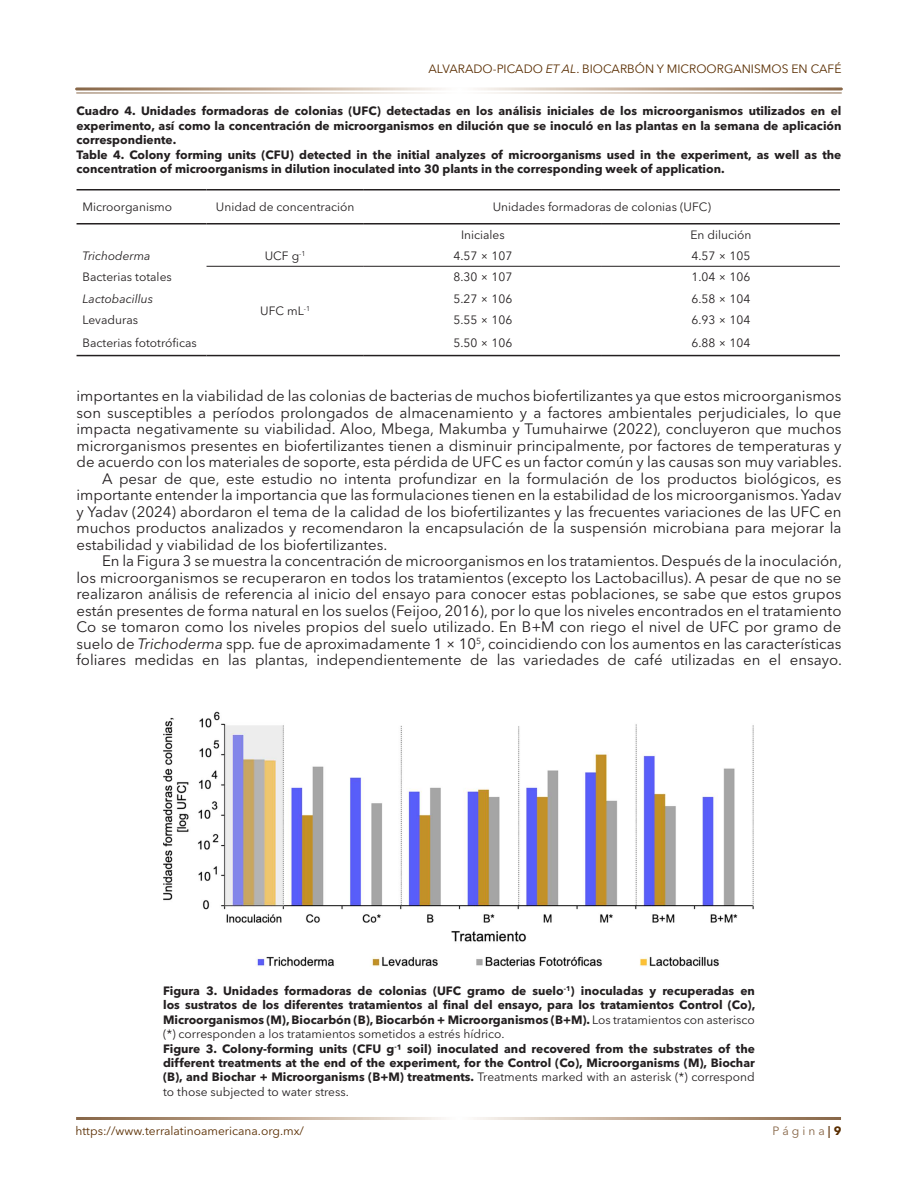
<style>
.page{position:relative;width:918px;height:1188px;background:#fff}
.page>*{position:absolute;margin:0;border:0;box-sizing:border-box;transform-origin:0 0}
._5_-CONTENIDO{font:15px/16.5px "Avenir Next LT Pro";color:#231f20;text-align:justify}
._13_-TITULO_FIGURA{font:700 12px/14.4px "Avenir Next LT Pro";color:#231f20;text-align:justify}
._11_-INTERIOR_DE_CUADRO{font:12px "Avenir Next LT Pro";color:#231f20}
.t1{font:12px "Avenir Next LT Pro";color:#592d00}
._11_-INTERIOR_DE_CUADRO-2{font:italic 12px "Avenir Next LT Pro";color:#231f20}
.t2{font:12px "Avenir Next LT Pro";color:#866546}
.s1{font-style:italic}
.s2{font-weight:400}
.s3{font-weight:700}
.s4{font-weight:700;color:#592d00}
</style>
<div class="page">
<hr style="left:77px;top:189px;width:130px;height:1px;background:#231f20">
<hr style="left:207px;top:189px;width:157px;height:1px;background:#231f20">
<hr style="left:364px;top:189px;width:238px;height:1px;background:#231f20">
<hr style="left:602px;top:189px;width:238px;height:1px;background:#231f20">
<hr style="left:77px;top:355px;width:130px;height:1px;background:#231f20">
<hr style="left:207px;top:355px;width:157px;height:1px;background:#231f20">
<hr style="left:364px;top:355px;width:238px;height:1px;background:#231f20">
<hr style="left:602px;top:355px;width:238px;height:1px;background:#231f20">
<hr style="left:77px;top:223px;width:130px;height:2px;background:#231f20">
<hr style="left:207px;top:223px;width:157px;height:2px;background:#231f20">
<hr style="left:364px;top:223px;width:238px;height:2px;background:#231f20">
<hr style="left:602px;top:223px;width:238px;height:2px;background:#231f20">
<hr style="left:207px;top:266px;width:157px;height:1px;background:#231f20">
<hr style="left:364px;top:266px;width:238px;height:1px;background:#231f20">
<hr style="left:602px;top:266px;width:238px;height:1px;background:#231f20">
<img style="left:163px;top:711px;width:591px;height:256px">
<p class="t1" style="left:429px;top:62px;width:414px">ALVARADO-PICADO <span class="s1">ET AL</span>. BIOCARBÓN Y MICROORGANISMOS EN CAFÉ</p>
<p class="_13_-TITULO_FIGURA" style="left:77px;top:104px;width:767px">Cuadro 4. Unidades formadoras de colonias (UFC) detectadas en los análisis iniciales de los microorganismos utilizados en el experimento, así como la concentración de microorganismos en dilución que se inoculó en las plantas en la semana de aplicación correspondiente.</p>
<p class="_13_-TITULO_FIGURA" style="left:77px;top:147px;width:766px">Table 4. Colony forming units (CFU) detected in the initial analyzes of microorganisms used in the experiment, as well as the concentration of microorganisms in dilution inoculated into 30 plants in the corresponding week of application.</p>
<p class="_11_-INTERIOR_DE_CUADRO" style="left:83px;top:200px;width:91px">Microorganismo</p>
<p class="_11_-INTERIOR_DE_CUADRO" style="left:216px;top:200px;width:140px">Unidad de concentración</p>
<p class="_11_-INTERIOR_DE_CUADRO" style="left:493px;top:200px;width:220px">Unidades formadoras de colonias (UFC)</p>
<p class="_11_-INTERIOR_DE_CUADRO" style="left:461px;top:228px;width:45px">Iniciales</p>
<p class="_11_-INTERIOR_DE_CUADRO" style="left:690px;top:228px;width:63px">En dilución</p>
<p class="_11_-INTERIOR_DE_CUADRO-2" style="left:83px;top:249px;width:70px">Trichoderma</p>
<p class="_11_-INTERIOR_DE_CUADRO" style="left:265px;top:249px;width:42px">UCF g<sup>-1</sup></p>
<p class="_11_-INTERIOR_DE_CUADRO" style="left:453px;top:249px;width:60px">4.57 × 107</p>
<p class="_11_-INTERIOR_DE_CUADRO" style="left:692px;top:249px;width:60px">4.57 × 105</p>
<p class="_11_-INTERIOR_DE_CUADRO" style="left:83px;top:270px;width:91px">Bacterias totales</p>
<p class="_11_-INTERIOR_DE_CUADRO" style="left:260px;top:304px;width:51px">UFC mL<sup>-1</sup></p>
<p class="_11_-INTERIOR_DE_CUADRO" style="left:453px;top:270px;width:60px">8.30 × 107</p>
<p class="_11_-INTERIOR_DE_CUADRO" style="left:692px;top:270px;width:60px">1.04 × 106</p>
<p class="_11_-INTERIOR_DE_CUADRO-2" style="left:83px;top:291px;width:72px">Lactobacillus</p>
<p class="_11_-INTERIOR_DE_CUADRO" style="left:453px;top:291px;width:60px">5.27 × 106</p>
<p class="_11_-INTERIOR_DE_CUADRO" style="left:692px;top:291px;width:60px">6.58 × 104</p>
<p class="_11_-INTERIOR_DE_CUADRO" style="left:83px;top:313px;width:57px">Levaduras</p>
<p class="_11_-INTERIOR_DE_CUADRO" style="left:453px;top:313px;width:60px">5.55 × 106</p>
<p class="_11_-INTERIOR_DE_CUADRO" style="left:692px;top:313px;width:60px">6.93 × 104</p>
<p class="_11_-INTERIOR_DE_CUADRO" style="left:83px;top:336px;width:116px">Bacterias fototróficas</p>
<p class="_11_-INTERIOR_DE_CUADRO" style="left:453px;top:336px;width:60px">5.50 × 106</p>
<p class="_11_-INTERIOR_DE_CUADRO" style="left:692px;top:336px;width:60px">6.88 × 104</p>
<p class="_5_-CONTENIDO" style="left:77px;top:388px;width:767px">importantes en la viabilidad de las colonias de bacterias de muchos biofertilizantes ya que estos microorganismos son susceptibles a períodos prolongados de almacenamiento y a factores ambientales perjudiciales, lo que impacta negativamente su viabilidad. Aloo, Mbega, Makumba y Tumuhairwe (2022), concluyeron que muchos microrganismos presentes en biofertilizantes tienen a disminuir principalmente, por factores de temperaturas y de acuerdo con los materiales de soporte, esta pérdida de UFC es un factor común y las causas son muy variables.</p>
<p class="_5_-CONTENIDO" style="left:77px;top:470px;width:767px;text-indent:26px">A pesar de que, este estudio no intenta profundizar en la formulación de los productos biológicos, es importante entender la importancia que las formulaciones tienen en la estabilidad de los microorganismos. Yadav y Yadav (2024) abordaron el tema de la calidad de los biofertilizantes y las frecuentes variaciones de las UFC en muchos productos analizados y recomendaron la encapsulación de la suspensión microbiana para mejorar la estabilidad y viabilidad de los biofertilizantes.</p>
<p class="_5_-CONTENIDO" style="left:77px;top:553px;width:767px;text-indent:26px">En la Figura 3 se muestra la concentración de microorganismos en los tratamientos. Después de la inoculación, los microorganismos se recuperaron en todos los tratamientos (excepto los Lactobacillus). A pesar de que no se realizaron análisis de referencia al inicio del ensayo para conocer estas poblaciones, se sabe que estos grupos están presentes de forma natural en los suelos (Feijoo, 2016), por lo que los niveles encontrados en el tratamiento Co se tomaron como los niveles propios del suelo utilizado. En B+M con riego el nivel de UFC por gramo de suelo de <span class="s1">Trichoderma</span> spp<span class="s1">.</span> fue de aproximadamente 1 × 10<sup>5</sup>, coincidiendo con los aumentos en las características foliares medidas en las plantas, independientemente de las variedades de café utilizadas en el ensayo.</p>
<p class="_13_-TITULO_FIGURA" style="left:163px;top:984px;width:594px">Figura 3. Unidades formadoras de colonias (UFC gramo de suelo<sup>-1</sup>) inoculadas y recuperadas en los sustratos de los diferentes tratamientos al final del ensayo, para los tratamientos Control (Co), Microorganismos (M), Biocarbón (B), Biocarbón + Microorganismos (B+M). <span class="s2">Los tratamientos con asterisco (*) corresponden a los tratamientos sometidos a estrés hídrico.</span></p>
<p class="_13_-TITULO_FIGURA" style="left:163px;top:1041px;width:593px">Figure 3. Colony-forming units (CFU g<sup>-</sup>¹ soil) inoculated and recovered from the substrates of the different treatments at the end of the experiment, for the Control (Co), Microorganisms (M), Biochar (B), and Biochar + Microorganisms (B+M) treatments. <span class="s2">Treatments marked with an asterisk (*) correspond to those subjected to water stress.</span></p>
<p class="t1" style="left:76px;top:1124px;width:230px">https://www.terralatinoamericana.org.mx/</p>
<p class="t2" style="left:772px;top:1124px;width:70px">P á g i n a<span class="s3">|</span><span class="s4">9</span></p>
</div>
